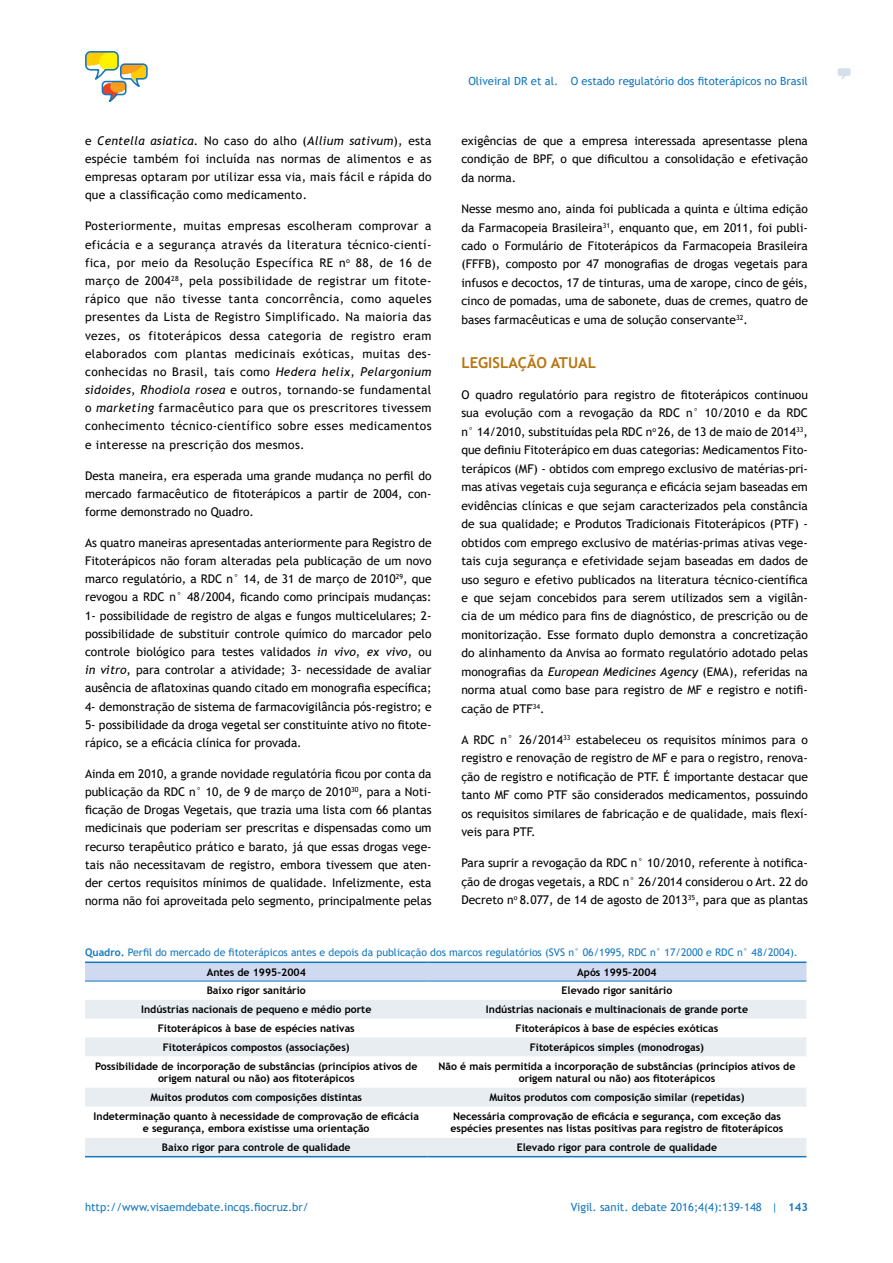
<style>
.page{position:relative;width:893px;height:1263px;background:#fff}
.page>*{position:absolute;margin:0;border:0;box-sizing:border-box;transform-origin:0 0}
.t1{font:700 15px "Trebuchet MS";color:#b87510}
.t2{font:12px/18.1px "Trebuchet MS";color:#000;text-align:justify}
.t3{font:11.25px "Trebuchet MS";color:#1578be}
.t4{font:700 10.5px/12.6px "Trebuchet MS";color:#000;text-align:center}
.t5{font:10.5px/20px "Trebuchet MS";color:#1578be}
.s1{font-style:italic}
.s2{font-weight:700}
.s3{font-weight:700;color:#000}
</style>
<div class="page">
<svg style="left:85px;top:51px;width:63px;height:51px"></svg>
<svg style="left:837px;top:68px;width:14px;height:11px"></svg>
<div style="left:85px;top:963px;width:721px;height:18px;background:#cfd9ef"></div>
<svg style="left:85px;top:1000px;width:721px;height:156px"></svg>
<hr style="left:85px;top:961px;width:342px;height:2px;background:#1578be">
<hr style="left:427px;top:961px;width:379px;height:2px;background:#1578be">
<hr style="left:85px;top:981px;width:342px;height:1px;background:#1578be">
<hr style="left:427px;top:981px;width:379px;height:1px;background:#1578be">
<hr style="left:85px;top:1156px;width:342px;height:1px;background:#1578be">
<hr style="left:427px;top:1156px;width:379px;height:1px;background:#1578be">
<p class="t2" style="left:85px;top:131px;width:348px">e <span class="s1">Centella asiatica</span>. No caso do alho (<span class="s1">Allium sativum</span>), esta espécie também foi incluída nas normas de alimentos e as empresas optaram por utilizar essa via, mais fácil e rápida do que a classificação como medicamento.</p>
<p class="t2" style="left:85px;top:217px;width:348px">Posteriormente, muitas empresas escolheram comprovar a eficácia e a segurança através da literatura técnico-cientí&shy;fica, por meio da Resolução Específica RE n<sup>o</sup> 88, de 16 de março de 2004<sup>28</sup>, pela possibilidade de registrar um fitote&shy;rápico que não tivesse tanta concorrência, como aqueles presentes da Lista de Registro Simplificado. Na maioria das vezes, os fitoterápicos dessa categoria de registro eram elaborados com plantas medicinais exóticas, muitas des&shy;conhecidas no Brasil, tais como <span class="s1">Hedera helix</span>, <span class="s1">Pelargonium sidoides</span>, <span class="s1">Rhodiola rosea</span> e outros, tornando-se fundamental o <span class="s1">marketing</span> farmacêutico para que os prescritores tivessem conhecimento técnico-científico sobre esses medicamentos e interesse na prescrição dos mesmos.</p>
<p class="t2" style="left:85px;top:466px;width:348px">Desta maneira, era esperada uma grande mudança no perfil do mercado farmacêutico de fitoterápicos a partir de 2004, con&shy;forme demonstrado no Quadro.</p>
<p class="t2" style="left:85px;top:533px;width:348px">As quatro maneiras apresentadas anteriormente para Registro de Fitoterápicos não foram alteradas pela publicação de um novo marco regulatório, a RDC n° 14, de 31 de março de 2010<sup>29</sup>, que revogou a RDC n° 48/2004, ficando como principais mudanças:<br>1- possibilidade de registro de algas e fungos multicelulares; 2- possibilidade de substituir controle químico do marcador pelo controle biológico para testes validados <span class="s1">in vivo</span>, <span class="s1">ex vivo</span>, ou <span class="s1">in vitro</span>, para controlar a atividade; 3- necessidade de avaliar ausência de aflatoxinas quando citado em monografia específica; 4- demonstração de sistema de farmacovigilância pós-registro; e 5- possibilidade da droga vegetal ser constituinte ativo no fitote&shy;rápico, se a eficácia clínica for provada.</p>
<p class="t2" style="left:85px;top:764px;width:348px">Ainda em 2010, a grande novidade regulatória ficou por conta da publicação da RDC n° 10, de 9 de março de 2010<sup>30</sup>, para a Noti&shy;ficação de Drogas Vegetais, que trazia uma lista com 66 plantas medicinais que poderiam ser prescritas e dispensadas como um recurso terapêutico prático e barato, já que essas drogas vege&shy;tais não necessitavam de registro, embora tivessem que aten&shy;der certos requisitos mínimos de qualidade. Infelizmente, esta norma não foi aproveitada pelo segmento, principalmente pelas</p>
<p class="t3" style="left:468px;top:74px;width:341px">OliveiraI DR et al. O estado regulatório dos fitoterápicos no Brasil</p>
<p class="t2" style="left:461px;top:131px;width:348px">exigências de que a empresa interessada apresentasse plena condição de BPF, o que dificultou a consolidação e efetivação da norma.</p>
<p class="t2" style="left:461px;top:199px;width:348px">Nesse mesmo ano, ainda foi publicada a quinta e última edição da Farmacopeia Brasileira<sup>31</sup>, enquanto que, em 2011, foi publi&shy;cado o Formulário de Fitoterápicos da Farmacopeia Brasileira (FFFB), composto por 47 monografias de drogas vegetais para infusos e decoctos, 17 de tinturas, uma de xarope, cinco de géis, cinco de pomadas, uma de sabonete, duas de cremes, quatro de bases farmacêuticas e uma de solução conservante<sup>32</sup>.</p>
<p class="t1" style="left:461px;top:353px;width:136px">LEGISLAÇÃO ATUAL</p>
<p class="t2" style="left:461px;top:385px;width:348px">O quadro regulatório para registro de fitoterápicos continuou sua evolução com a revogação da RDC n° 10/2010 e da RDC n° 14/2010, substituídas pela RDC n<sup>o</sup> 26, de 13 de maio de 2014<sup>33</sup>, que definiu Fitoterápico em duas categorias: Medicamentos Fito&shy;terápicos (MF) - obtidos com emprego exclusivo de matérias-pri&shy;mas ativas vegetais cuja segurança e eficácia sejam baseadas em evidências clínicas e que sejam caracterizados pela constância de sua qualidade; e Produtos Tradicionais Fitoterápicos (PTF) - obtidos com emprego exclusivo de matérias-primas ativas vege&shy;tais cuja segurança e efetividade sejam baseadas em dados de uso seguro e efetivo publicados na literatura técnico-científica e que sejam concebidos para serem utilizados sem a vigilân&shy;cia de um médico para fins de diagnóstico, de prescrição ou de monitorização. Esse formato duplo demonstra a concretização do alinhamento da Anvisa ao formato regulatório adotado pelas monografias da <span class="s1">European Medicines Agency</span> (EMA), referidas na norma atual como base para registro de MF e registro e notifi&shy;cação de PTF<sup>34</sup>.</p>
<p class="t2" style="left:461px;top:730px;width:348px">A RDC n° 26/2014<sup>33</sup> estabeleceu os requisitos mínimos para o registro e renovação de registro de MF e para o registro, renova&shy;ção de registro e notificação de PTF. É importante destacar que tanto MF como PTF são considerados medicamentos, possuindo os requisitos similares de fabricação e de qualidade, mais flexí&shy;veis para PTF.</p>
<p class="t2" style="left:461px;top:854px;width:348px">Para suprir a revogação da RDC n° 10/2010, referente à notifica&shy;ção de drogas vegetais, a RDC n° 26/2014 considerou o Art. 22 do Decreto n<sup>o</sup> 8.077, de 14 de agosto de 2013<sup>35</sup>, para que as plantas</p>
<p class="t5" style="left:207px;top:942px;width:593px;text-indent:-122px"><span class="s2">Quadro.</span> Perfil do mercado de fitoterápicos antes e depois da publicação dos marcos regulatórios (SVS n° 06/1995, RDC n° 17/2000 e RDC n° 48/2004).<br><span class="s3">Antes de 1995–2004</span></p>
<p class="t4" style="left:577px;top:965px;width:81px">Após 1995–2004</p>
<p class="t4" style="left:207px;top:984px;width:101px">Baixo rigor sanitário</p>
<p class="t4" style="left:562px;top:984px;width:112px">Elevado rigor sanitário</p>
<p class="t4" style="left:141px;top:1003px;width:232px">Indústrias nacionais de pequeno e médio porte</p>
<p class="t4" style="left:486px;top:1003px;width:264px">Indústrias nacionais e multinacionais de grande porte</p>
<p class="t4" style="left:158px;top:1022px;width:199px">Fitoterápicos à base de espécies nativas</p>
<p class="t4" style="left:516px;top:1022px;width:204px">Fitoterápicos à base de espécies exóticas</p>
<p class="t4" style="left:163px;top:1041px;width:188px">Fitoterápicos compostos (associações)</p>
<p class="t4" style="left:530px;top:1041px;width:176px">Fitoterápicos simples (monodrogas)</p>
<p class="t4" style="left:95px;top:1059px;width:324px">Possibilidade de incorporação de substâncias (princípios ativos de origem natural ou não) aos fitoterápicos</p>
<p class="t4" style="left:439px;top:1059px;width:358px">Não é mais permitida a incorporação de substâncias (princípios ativos de origem natural ou não) aos fitoterápicos</p>
<p class="t4" style="left:150px;top:1091px;width:213px">Muitos produtos com composições distintas</p>
<p class="t4" style="left:489px;top:1091px;width:257px">Muitos produtos com composição similar (repetidas)</p>
<p class="t4" style="left:94px;top:1110px;width:327px">Indeterminação quanto à necessidade de comprovação de eficácia e segurança, embora existisse uma orientação</p>
<p class="t4" style="left:450px;top:1110px;width:334px;text-align:left">Necessária comprovação de eficácia e segurança, com exceção das espécies presentes nas listas positivas para registro de fitoterápicos</p>
<p class="t4" style="left:162px;top:1141px;width:190px">Baixo rigor para controle de qualidade</p>
<p class="t4" style="left:517px;top:1141px;width:202px">Elevado rigor para controle de qualidade</p>
<p class="t3" style="left:85px;top:1199px;width:225px">http://www.visaemdebate.incqs.fiocruz.br/</p>
<p class="t3" style="left:571px;top:1199px;width:239px">Vigil. sanit. debate 2016;4(4):139-148 | <span class="s2">143</span></p>
</div>
